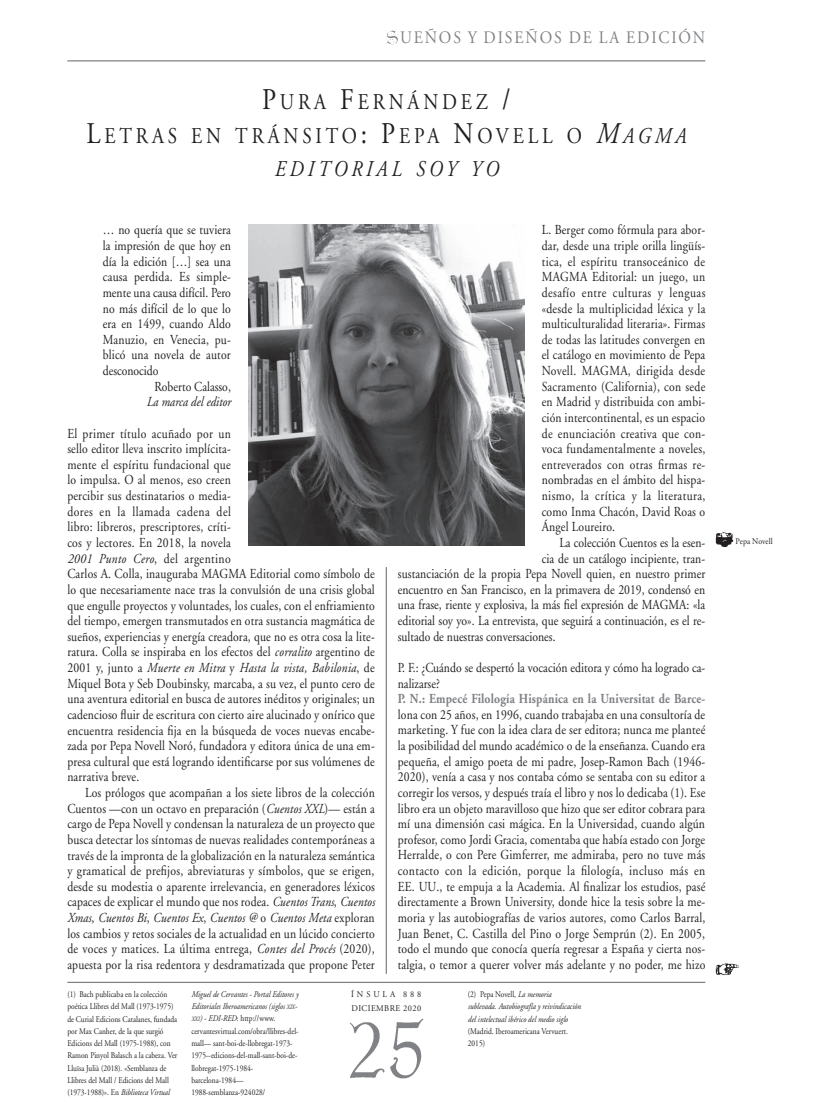
<style>
.page{position:relative;width:840px;height:1120px;background:#fff}
.page>*{position:absolute;margin:0;border:0;box-sizing:border-box;transform-origin:0 0}
.t1{font:22.5px/33.8px "Adobe Garamond";letter-spacing:.2em;color:#231f20;text-align:center;scale:.85 1}
.t2{font:17.5px "Adobe Garamond";color:#808285;scale:.9 1}
.t3{font:13.75px/15.6px "Adobe Garamond";letter-spacing:.015em;color:#231f20;text-align:justify;scale:.85 1}
.t4{font:700 13.75px "Adobe Garamond";letter-spacing:.015em;color:#808285;scale:.85 1}
.t5{font:italic 13.75px "Adobe Garamond";color:#231f20;scale:.85 1}
.t6{font:8.75px/12.2px "Adobe Garamond";color:#231f20;scale:.85 1}
.t7{font:italic 8.75px/12.2px "Adobe Garamond";color:#231f20;scale:.85 1}
.t8{font:8.75px/13.8px "Adobe Garamond";letter-spacing:.05em;color:#231f20;scale:.95 1}
.t9{font:8.75px "Adobe Garamond";color:#231f20;scale:.9 1}
.s1{font-size:30px}
.s2{font-style:italic;font-size:30px}
.s3{font-style:italic}
.s4{font-style:italic;font-size:6.5px}
.s5{font-style:normal}
</style>
<div class="page">
<hr style="left:67px;top:60px;width:638px;height:1px;background:#808285">
<hr style="left:67px;top:981px;width:638px;height:2px;background:#808285">
<img style="left:715px;top:963px;width:24px;height:12px">
<img style="left:385px;top:30px;width:14px;height:14px">
<hr style="left:386px;top:567px;width:1px;height:407px;background:#808285">
<img style="left:349px;top:1019px;width:75px;height:59px">
<img style="left:716px;top:532px;width:17px;height:16px">
<img style="left:249px;top:224px;width:275px;height:322px">
<p class="t2" style="left:400px;top:28px;width:341px">U E Ñ O S Y D I S E Ñ O S DE LA E D I C I Ó N</p>
<h1 class="t1" style="left:87px;top:85px;width:707px"><span class="s1">P</span>URA <span class="s1">F</span>ERNÁNDEZ <span class="s1">/<br>L</span>ETRAS EN TRÁNSITO<span class="s1">: P</span>EPA <span class="s1">N</span>OVELL O <span class="s2">M</span><span class="s3">AGMA<br>EDITORIAL SOY YO</span></h1>
<p class="t3" style="left:103px;top:223px;width:152px">… no quería que se tuviera la impresión de que hoy en día la edición […] sea una causa perdida. Es simple&shy;mente una causa difícil. Pero no más difícil de lo que lo era en 1499, cuando Aldo Manuzio, en Venecia, pu&shy;blicó una novela de autor desconocido</p>
<p class="t3" style="left:155px;top:379px;width:91px">Roberto Calasso,</p>
<p class="t5" style="left:146px;top:395px;width:101px">La marca del editor</p>
<p class="t3" style="left:67px;top:426px;width:363px;text-align:left">El primer título acuñado por un<br>sello editor lleva inscrito implícita-<br>mente el espíritu fundacional que<br>lo impulsa. O al menos, eso creen<br>percibir sus destinatarios o media-<br>dores en la llamada cadena del<br>libro: libreros, prescriptores, críti-<br>cos y lectores. En 2018, la novela<br><span class="s3">2001 Punto Cero</span>, del argentino<br>Carlos A. Colla, inauguraba MAGMA Editorial como símbolo de lo que necesariamente nace tras la convulsión de una crisis global que engulle proyectos y voluntades, los cuales, con el enfriamiento del tiempo, emergen transmutados en otra sustancia magmática de sueños, experiencias y energía creadora, que no es otra cosa la lite&shy;ratura. Colla se inspiraba en los efectos del <span class="s3">corralito</span> argentino de 2001 y, junto a <span class="s3">Muerte en Mitra</span> y <span class="s3">Hasta la vista, Babilonia</span>, de Miquel Bota y Seb Doubinsky, marcaba, a su vez, el punto cero de una aventura editorial en busca de autores inéditos y originales; un cadencioso fluir de escritura con cierto aire alucinado y onírico que encuentra residencia fija en la búsqueda de voces nuevas encabe&shy;zada por Pepa Novell Noró, fundadora y editora única de una em&shy;presa cultural que está logrando identificarse por sus volúmenes de narrativa breve.</p>
<p class="t3" style="left:67px;top:785px;width:363px;text-indent:18px">Los prólogos que acompañan a los siete libros de la colección Cuentos —con un octavo en preparación (<span class="s3">Cuentos XXL</span>)— están a cargo de Pepa Novell y condensan la naturaleza de un proyecto que busca detectar los síntomas de nuevas realidades contemporáneas a través de la impronta de la globalización en la naturaleza semántica y gramatical de prefijos, abreviaturas y símbolos, que se erigen, desde su modestia o aparente irrelevancia, en generadores léxicos capaces de explicar el mundo que nos rodea. <span class="s3">Cuentos Trans</span>, <span class="s3">Cuentos Xmas</span>, <span class="s3">Cuentos Bi</span>, <span class="s3">Cuentos Ex</span>, <span class="s3">Cuentos @</span> o <span class="s3">Cuentos Meta</span> exploran los cambios y retos sociales de la actualidad en un lúcido concierto de voces y matices. La última entrega, <span class="s3">Contes del Procés</span> (2020), apuesta por la risa redentora y desdramatizada que propone Peter</p>
<p class="t3" style="left:542px;top:222px;width:194px">L. Berger como fórmula para abor&shy;dar, desde una triple orilla lingüís&shy;tica, el espíritu transoceánico de MAGMA Editorial: un juego, un desafío entre culturas y lenguas «desde la multiplicidad léxica y la multiculturalidad literaria». Firmas de todas las latitudes convergen en el catálogo en movimiento de Pepa Novell. MAGMA, dirigida desde Sacramento (California), con sede en Madrid y distribuida con ambi&shy;ción intercontinental, es un espacio de enunciación creativa que con&shy;voca fundamentalmente a noveles, entreverados con otras firmas re&shy;nombradas en el ámbito del hispa&shy;nismo, la crítica y la literatura, como Inma Chacón, David Roas o Ángel Loureiro.</p>
<p class="t3" style="left:559px;top:535px;width:173px">La colección Cuentos es la esen-</p>
<p class="t3" style="left:542px;top:551px;width:194px">cia de un catálogo incipiente, tran-</p>
<p class="t3" style="left:398px;top:566px;width:363px">sustanciación de la propia Pepa Novell quien, en nuestro primer</p>
<p class="t3" style="left:398px;top:582px;width:363px">encuentro en San Francisco, en la primavera de 2019, condensó en</p>
<p class="t3" style="left:398px;top:597px;width:363px">una frase, riente y explosiva, la más fiel expresión de MAGMA: «la</p>
<p class="t3" style="left:398px;top:613px;width:363px">editorial soy yo». La entrevista, que seguirá a continuación, es el re-</p>
<p class="t3" style="left:398px;top:629px;width:187px">sultado de nuestras conversaciones.</p>
<p class="t3" style="left:398px;top:660px;width:363px">P. F.: ¿Cuándo se despertó la vocación editora y cómo ha logrado ca&shy;nalizarse?</p>
<p class="t4" style="left:398px;top:691px;width:363px">P. N.: Empecé Filología Hispánica en la Universitat de Barce-</p>
<p class="t3" style="left:398px;top:707px;width:363px">lona con 25 años, en 1996, cuando trabajaba en una consultoría de marketing. Y fue con la idea clara de ser editora; nunca me planteé la posibilidad del mundo académico o de la enseñanza. Cuando era pequeña, el amigo poeta de mi padre, Josep-Ramon Bach (1946- 2020), venía a casa y nos contaba cómo se sentaba con su editor a corregir los versos, y después traía el libro y nos lo dedicaba (1). Ese libro era un objeto maravilloso que hizo que ser editor cobrara para mí una dimensión casi mágica. En la Universidad, cuando algún profesor, como Jordi Gracia, comentaba que había estado con Jorge Herralde, o con Pere Gimferrer, me admiraba, pero no tuve más contacto con la edición, porque la filología, incluso más en EE. UU., te empuja a la Academia. Al finalizar los estudios, pasé directamente a Brown University, donde hice la tesis sobre la me&shy;moria y las autobiografías de varios autores, como Carlos Barral, Juan Benet, C. Castilla del Pino o Jorge Semprún (2). En 2005, todo el mundo que conocía quería regresar a España y cierta nos&shy;talgia, o temor a querer volver más adelante y no poder, me hizo</p>
<p class="t6" style="left:67px;top:988px;width:131px">(1) Bach publicaba en la colección poética Llibres del Mall (1973-1975) de Curial Edicions Catalanes, fundada por Max Canher, de la que surgió Edicions del Mall (1975-1988), con Ramon Pinyol Balasch a la cabeza. Ver Lluïsa Julià (2018). «Semblanza de Llibres del Mall / Edicions del Mall (1973-1988)». En <span class="s3">Biblioteca Virtual</span></p>
<p class="t6" style="left:191px;top:988px;width:128px"><span class="s3">Miguel de Cervantes - Portal Editores y Editoriales Iberoamericanos (siglos</span> <span class="s4">XIX</span><span class="s3">-</span><span class="s4">XXI</span><span class="s3">) - EDI-RED</span>: http://www. cervantesvirtual.com/obra/llibres-del&shy;mall— sant-boi-de-llobregat-1973- 1975--edicions-del-mall-sant-boi-de&shy;llobregat-1975-1984- barcelona-1984— 1988-semblanza-924028/</p>
<p class="t8" style="left:351px;top:987px;width:75px">ÍNSULA 888<br>DICIEMBRE 2020</p>
<p class="t7" style="left:468px;top:988px;width:135px"><span class="s5">(2) Pepa Novell,</span> La memoria sublevada. Autobiografía y reivindicación del intelectual ibérico del medio siglo</p>
<p class="t6" style="left:468px;top:1025px;width:119px">(Madrid. Iberoamericana Vervuert.<br>2015)</p>
<p class="t9" style="left:735px;top:537px;width:43px">Pepa Novell</p>
</div>
